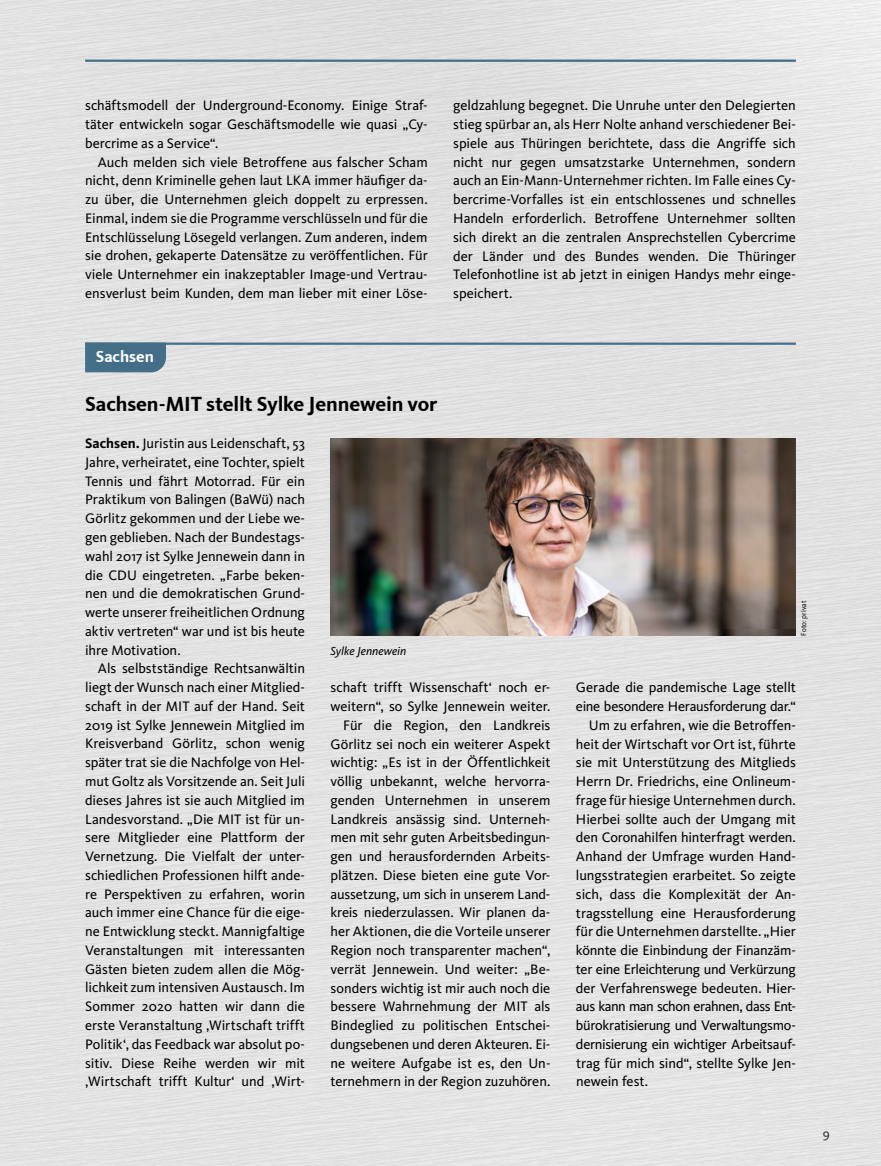
<style>
.page{position:relative;width:881px;height:1166px;background:#fff}
.page>*{position:absolute;margin:0;border:0;box-sizing:border-box;transform-origin:0 0}
.t1{font:700 21px "CDU Kievit Tab";letter-spacing:-.01em;color:#000}
.t2{font:700 16.5px "CDU Kievit Tab";color:#fff}
.t3{font:14.25px/18.8px "CDU Kievit";letter-spacing:-.005em;color:#000;text-align:justify}
.t4{font:14.25px "CDU Kievit";letter-spacing:-.025em;color:#000}
.t5{font:14.25px "CDU Kievit";letter-spacing:-.035em;color:#000}
.t6{font:13.5px "CDU Kievit";color:#000}
.t7{font:italic 12px "CDU Kievit";color:#000}
.t8{font:7.5px "CDU Kievit Tab";letter-spacing:.015em;color:#000;scale:.95 1}
.s1{font-weight:700}
</style>
<div class="page">
<div style="left:0;top:0;width:880px;height:1165px;background:#e2e2e2"></div>
<hr style="left:85px;top:60px;width:710px;height:2px;background:#446e87">
<hr style="left:85px;top:342px;width:710px;height:3px;background:#446e87">
<div style="left:85px;top:342px;width:81px;height:30px;background:#446e87"></div>
<img style="left:330px;top:438px;width:465px;height:197px">
<p class="t3" style="left:85px;top:96px;width:344px">schäftsmodell der Underground-Economy. Einige Straf&shy;täter entwickeln sogar Geschäftsmodelle wie quasi „Cy&shy;bercrime as a Service“.</p>
<p class="t3" style="left:85px;top:153px;width:344px;text-indent:13px">Auch melden sich viele Betroffene aus falscher Scham nicht, denn Kriminelle gehen laut LKA immer häufiger da&shy;zu über, die Unternehmen gleich doppelt zu erpressen.<br>Einmal, indem sie die Programme verschlüsseln und für die Entschlüsselung Lösegeld verlangen. Zum anderen, indem sie drohen, gekaperte Datensätze zu veröffentlichen. Für viele Unternehmer ein inakzeptabler Image-und Vertrau&shy;ensverlust beim Kunden, dem man lieber mit einer Löse-</p>
<p class="t3" style="left:453px;top:96px;width:344px">geldzahlung begegnet. Die Unruhe unter den Delegierten stieg spürbar an, als Herr Nolte anhand verschiedener Bei&shy;spiele aus Thüringen berichtete, dass die Angriffe sich nicht nur gegen umsatzstarke Unternehmen, sondern auch an Ein-Mann-Unternehmer richten. Im Falle eines Cy&shy;bercrime-Vorfalles ist ein entschlossenes und schnelles Handeln erforderlich. Betroffene Unternehmer sollten sich direkt an die zentralen Ansprechstellen Cybercrime der Länder und des Bundes wenden. Die Thüringer Telefonhotline ist ab jetzt in einigen Handys mehr einge&shy;speichert.</p>
<p class="t2" style="left:96px;top:346px;width:60px">Sachsen</p>
<h1 class="t1" style="left:85px;top:391px;width:353px">Sachsen-MIT stellt Sylke Jennewein vor</h1>
<p class="t3" style="left:85px;top:434px;width:221px"><span class="s1">Sachsen.</span> Juristin aus Leidenschaft, 53<br>Jahre, verheiratet, eine Tochter, spielt Tennis und fährt Motorrad. Für ein Praktikum von Balingen (BaWü) nach Görlitz gekommen und der Liebe we&shy;gen geblieben. Nach der Bundestags&shy;wahl 2017 ist Sylke Jennewein dann in die CDU eingetreten. „Farbe beken&shy;nen und die demokratischen Grund&shy;werte unserer freiheitlichen Ordnung aktiv vertreten“ war und ist bis heute ihre Motivation.</p>
<p class="t3" style="left:85px;top:659px;width:221px;text-indent:13px">Als selbstständige Rechtsanwältin liegt der Wunsch nach einer Mitglied&shy;schaft in der MIT auf der Hand. Seit 2019 ist Sylke Jennewein Mitglied im Kreisverband Görlitz, schon wenig später trat sie die Nachfolge von Hel&shy;mut Goltz als Vorsitzende an. Seit Juli dieses Jahres ist sie auch Mitglied im Landesvorstand. „Die MIT ist für un&shy;sere Mitglieder eine Plattform der Vernetzung. Die Vielfalt der unter&shy;schiedlichen Professionen hilft ande&shy;re Perspektiven zu erfahren, worin auch immer eine Chance für die eige&shy;ne Entwicklung steckt. Mannigfaltige Veranstaltungen mit interessanten Gästen bieten zudem allen die Mög&shy;lichkeit zum intensiven Austausch. Im Sommer 2020 hatten wir dann die erste Veranstaltung ,Wirtschaft trifft Politik‘, das Feedback war absolut po&shy;sitiv. Diese Reihe werden wir mit ,Wirtschaft trifft Kultur‘ und ,Wirt-</p>
<p class="t7" style="left:330px;top:643px;width:77px">Sylke Jennewein</p>
<p class="t8" style="left:799px;top:635px;width:39px;rotate:-90deg">Foto: privat</p>
<p class="t3" style="left:330px;top:678px;width:221px;text-align:right">schaft trifft Wissenschaft‘ noch er&shy;weitern“, so Sylke Jennewein weiter.<br>Für die Region, den Landkreis Görlitz sei noch ein weiterer Aspekt wichtig: „Es ist in der Öffentlichkeit völlig unbekannt, welche hervorra&shy;genden Unternehmen in unserem Landkreis ansässig sind. Unterneh&shy;men mit sehr guten Arbeitsbedingun&shy;gen und herausfordernden Arbeits&shy;plätzen. Diese bieten eine gute Vor&shy;aussetzung, um sich in unserem Land&shy;kreis niederzulassen. Wir planen da&shy;her Aktionen, die die Vorteile unserer Region noch transparenter machen“, verrät Jennewein. Und weiter: „Be&shy;sonders wichtig ist mir auch noch die bessere Wahrnehmung der MIT als Bindeglied zu politischen Entschei&shy;dungsebenen und deren Akteuren. Ei&shy;ne weitere Aufgabe ist es, den Un&shy;ternehmern in der Region zuzuhören.</p>
<p class="t3" style="left:575px;top:678px;width:221px">Gerade die pandemische Lage stellt</p>
<p class="t3" style="left:575px;top:696px;width:221px">eine besondere Herausforderung dar.“</p>
<p class="t3" style="left:588px;top:715px;width:208px">Um zu erfahren, wie die Betroffen-</p>
<p class="t3" style="left:575px;top:734px;width:221px">heit der Wirtschaft vor Ort ist, führte</p>
<p class="t3" style="left:575px;top:753px;width:221px">sie mit Unterstützung des Mitglieds</p>
<p class="t3" style="left:575px;top:771px;width:221px">Herrn Dr. Friedrichs, eine Onlineum-</p>
<p class="t3" style="left:575px;top:790px;width:221px">frage für hiesige Unternehmen durch.</p>
<p class="t3" style="left:575px;top:809px;width:221px">Hierbei sollte auch der Umgang mit</p>
<p class="t3" style="left:575px;top:828px;width:221px">den Coronahilfen hinterfragt werden.</p>
<p class="t3" style="left:575px;top:846px;width:221px">Anhand der Umfrage wurden Hand-</p>
<p class="t3" style="left:575px;top:865px;width:221px">lungsstrategien erarbeitet. So zeigte</p>
<p class="t3" style="left:575px;top:884px;width:221px">sich, dass die Komplexität der An-</p>
<p class="t3" style="left:575px;top:903px;width:221px">tragsstellung eine Herausforderung</p>
<p class="t3" style="left:575px;top:922px;width:221px">für die Unternehmen darstellte. „Hier</p>
<p class="t3" style="left:575px;top:940px;width:221px">könnte die Einbindung der Finanzäm-</p>
<p class="t4" style="left:575px;top:960px;width:221px">ter eine Erleichterung und Verkürzung</p>
<p class="t3" style="left:575px;top:978px;width:221px">der Verfahrenswege bedeuten. Hier-</p>
<p class="t5" style="left:575px;top:998px;width:220px">aus kann man schon erahnen, dass Ent-</p>
<p class="t4" style="left:575px;top:1016px;width:221px">bürokratisierung und Verwaltungsmo-</p>
<p class="t4" style="left:575px;top:1035px;width:220px">dernisierung ein wichtiger Arbeitsauf-</p>
<p class="t3" style="left:575px;top:1053px;width:221px">trag für mich sind“, stellte Sylke Jen-</p>
<p class="t3" style="left:575px;top:1072px;width:74px">newein fest.</p>
<p class="t6" style="left:822px;top:1125px;width:8px">9</p>
</div>
